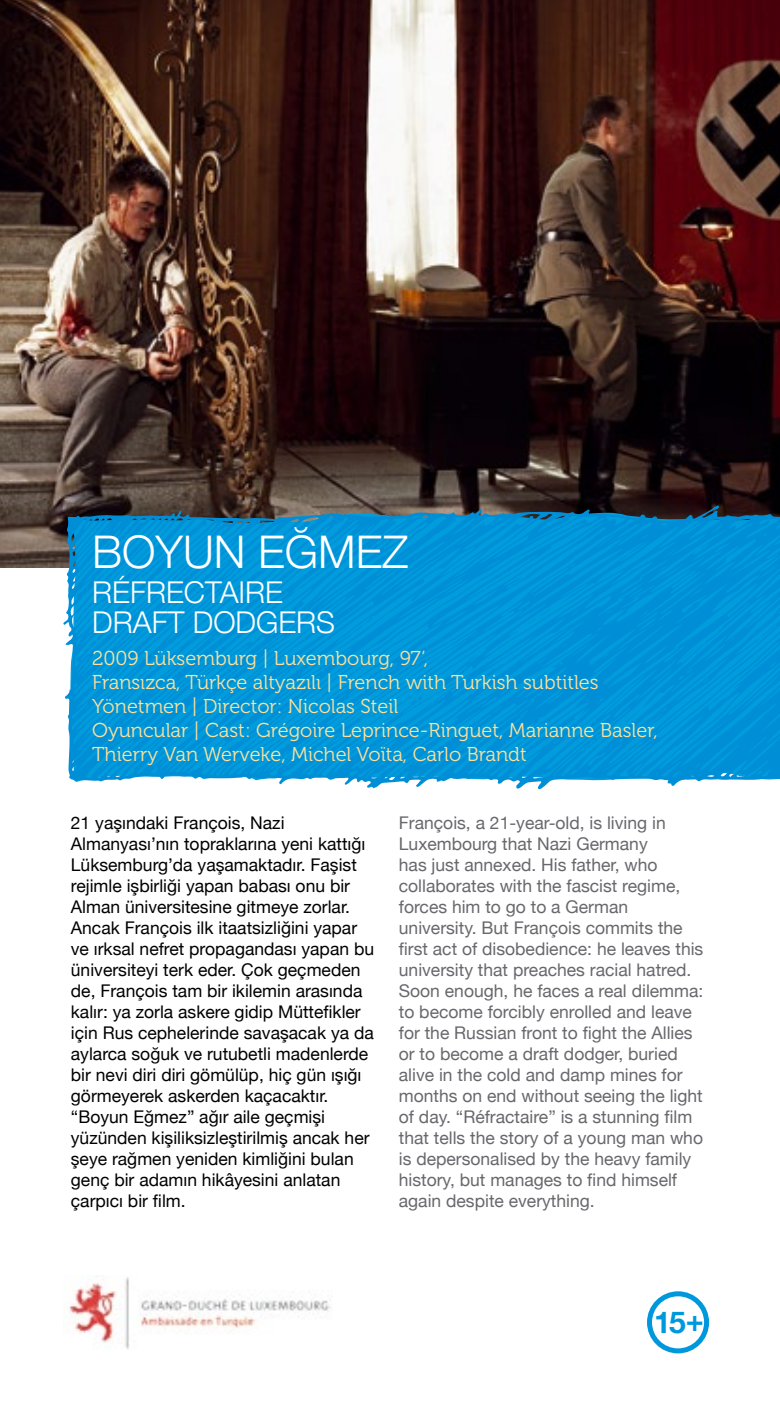
<style>
.page{position:relative;width:780px;height:1418px;background:#fff}
.page>*{position:absolute;margin:0;border:0;box-sizing:border-box;transform-origin:0 0}
.t1{font:300 45px "Helvetica Neue";color:#fff}
.t2{font:300 30px/30px "Helvetica Neue";color:#fff}
.t3{font:700 30px "Helvetica Neue";color:#0098dc}
.t4{font:20px/24px "Museo 300";color:#fde19c}
.t5{font:17.5px/21px "Helvetica Neue";color:#000}
.t6{font:17.5px/21px "Helvetica Neue";color:#68676c}
</style>
<div class="page">
<img style="left:0;top:0;width:780px;height:567px">
<svg style="left:63px;top:505px;width:717px;height:284px;background:#0e95d3"></svg>
<div style="left:540px;top:609px;width:10px;height:7px;background:#009bdb"></div>
<div style="left:527px;top:618px;width:8px;height:6px;background:#009adb"></div>
<svg style="left:257px;top:550px;width:7px;height:6px"></svg>
<div style="left:159px;top:647px;width:162px;height:109px;background:#0097da"></div>
<svg style="left:351px;top:617px;width:22px;height:16px"></svg>
<svg style="left:625px;top:708px;width:17px;height:14px"></svg>
<svg style="left:115px;top:574px;width:9px;height:9px"></svg>
<svg style="left:365px;top:678px;width:98px;height:49px;background:#0097da"></svg>
<svg style="left:486px;top:573px;width:26px;height:16px"></svg>
<svg style="left:486px;top:683px;width:12px;height:9px"></svg>
<svg style="left:388px;top:558px;width:6px;height:4px"></svg>
<svg style="left:712px;top:667px;width:41px;height:35px"></svg>
<svg style="left:682px;top:648px;width:12px;height:12px"></svg>
<img style="left:63px;top:1275px;width:268px;height:74px">
<div style="left:647px;top:1291px;width:62px;height:62px;border:5px solid #0098dc;border-radius:50%"></div>
<h1 class="t1" style="left:92px;top:516px;width:317px">BOYUN EĞMEZ</h1>
<h2 class="t2" style="left:92px;top:576px;width:244px">RÉFRECTAIRE<br>DRAFT DODGERS</h2>
<p class="t4" style="left:92px;top:646px;width:567px">2009 Lüksemburg | Luxembourg, 97’,<br>Fransızca, Türkçe altyazılı | French with Turkish subtitles Yönetmen | Director: Nicolas Steil<br>Oyuncular | Cast: Grégoire Leprince-Ringuet, Marianne Basler, Thierry Van Werveke, Michel Voïta, Carlo Brandt</p>
<p class="t5" style="left:71px;top:811px;width:305px">21 yaşındaki François, Nazi Almanyası’nın topraklarına yeni kattığı Lüksemburg’da yaşamaktadır. Faşist rejimle işbirliği yapan babası onu bir Alman üniversitesine gitmeye zorlar.<br>Ancak François ilk itaatsizliğini yapar ve ırksal nefret propagandası yapan bu üniversiteyi terk eder. Çok geçmeden de, François tam bir ikilemin arasında kalır: ya zorla askere gidip Müttefikler için Rus cephelerinde savaşacak ya da aylarca soğuk ve rutubetli madenlerde bir nevi diri diri gömülüp, hiç gün ışığı görmeyerek askerden kaçacaktır. “Boyun Eğmez” ağır aile geçmişi yüzünden kişiliksizleştirilmiş ancak her şeye rağmen yeniden kimliğini bulan genç bir adamın hikâyesini anlatan çarpıcı bir film.</p>
<p class="t6" style="left:399px;top:811px;width:306px">François, a 21-year-old, is living in Luxembourg that Nazi Germany<br>has just annexed. His father, who collaborates with the fascist regime, forces him to go to a German university. But François commits the first act of disobedience: he leaves this university that preaches racial hatred.<br>Soon enough, he faces a real dilemma: to become forcibly enrolled and leave for the Russian front to fight the Allies or to become a draft dodger, buried alive in the cold and damp mines for months on end without seeing the light of day. “Réfractaire” is a stunning film that tells the story of a young man who is depersonalised by the heavy family history, but manages to find himself again despite everything.</p>
<h2 class="t3" style="left:654px;top:1295px;width:51px">15+</h2>
</div>
